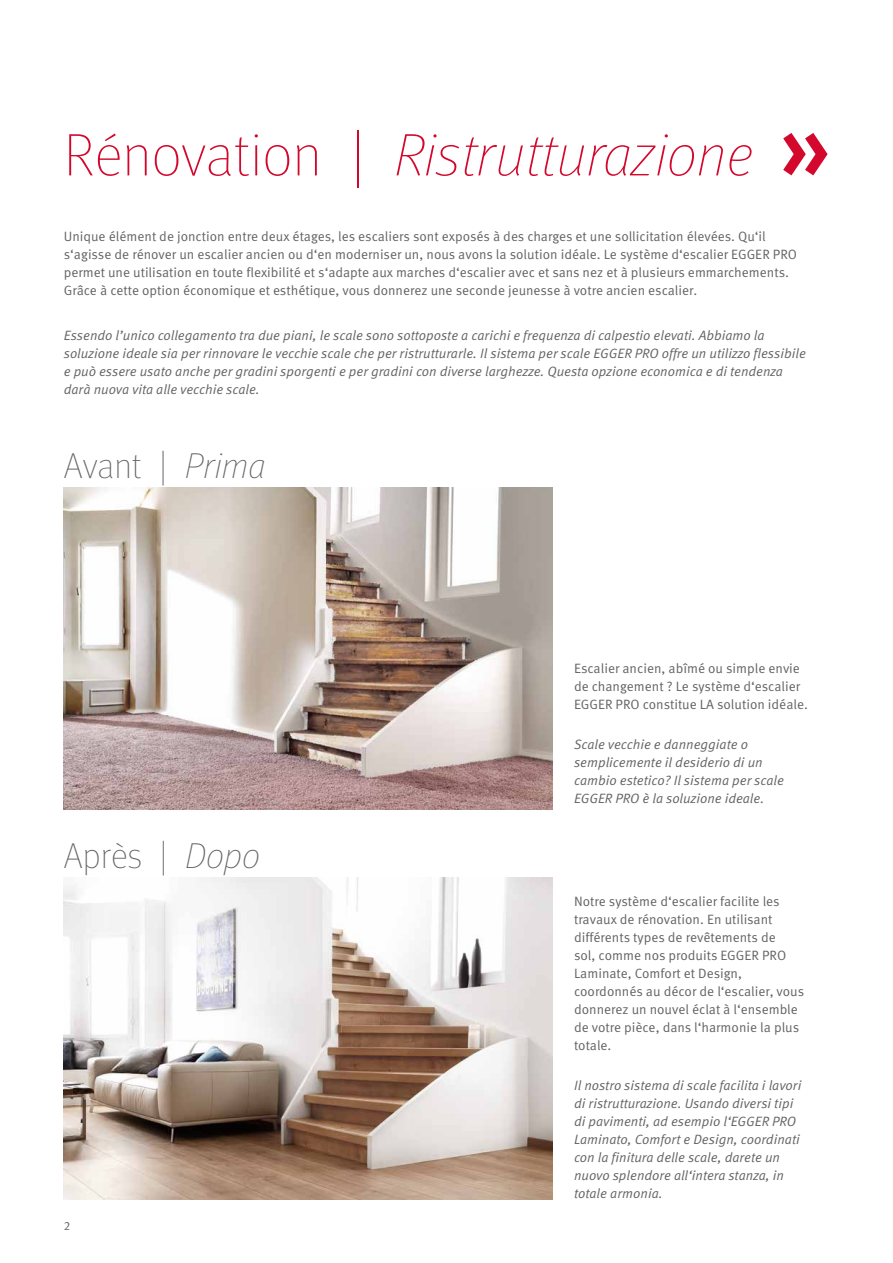
<style>
.page{position:relative;width:893px;height:1263px;background:#fff}
.page>*{position:absolute;margin:0;border:0;box-sizing:border-box;transform-origin:0 0}
.t1{font:italic 100 60px "Meta Pro";color:#d4082c}
.t2{font:100 36px "Meta Pro";color:#636362}
.t3{font:13.5px/18px "Meta Pro";color:#636362}
.t4{font:italic 13.5px/18px "Meta Pro";color:#636362}
.t5{font:12px "Meta Pro";color:#636362}
.s1{font-style:normal}
.s2{font-style:italic}
</style>
<div class="page">
<img style="left:64px;top:487px;width:489px;height:322px">
<img style="left:64px;top:877px;width:489px;height:322px">
<svg style="left:783px;top:133px;width:45px;height:42px"></svg>
<h1 class="t1" style="left:64px;top:114px;width:691px"><span class="s1">Rénovation |</span> Ristrutturazione</h1>
<p class="t3" style="left:64px;top:228px;width:735px">Unique élément de jonction entre deux étages, les escaliers sont exposés à des charges et une sollicitation élevées. Qu‘il s‘agisse de rénover un escalier ancien ou d‘en moderniser un, nous avons la solution idéale. Le système d‘escalier EGGER PRO permet une utilisation en toute flexibilité et s‘adapte aux marches d‘escalier avec et sans nez et à plusieurs emmarchements.<br>Grâce à cette option économique et esthétique, vous donnerez une seconde jeunesse à votre ancien escalier.</p>
<p class="t4" style="left:64px;top:327px;width:744px">Essendo l’unico collegamento tra due piani, le scale sono sottoposte a carichi e frequenza di calpestio elevati. Abbiamo la soluzione ideale sia per rinnovare le vecchie scale che per ristrutturarle. Il sistema per scale EGGER PRO offre un utilizzo flessibile e può essere usato anche per gradini sporgenti e per gradini con diverse larghezze. Questa opzione economica e di tendenza darà nuova vita alle vecchie scale.</p>
<h2 class="t2" style="left:64px;top:440px;width:203px">Avant | <span class="s2">Prima</span></h2>
<h2 class="t2" style="left:64px;top:830px;width:198px">Après | <span class="s2">Dopo</span></h2>
<p class="t5" style="left:64px;top:1218px;width:8px">2</p>
<p class="t3" style="left:574px;top:659px;width:235px">Escalier ancien, abîmé ou simple envie de changement ? Le système d‘escalier<br>EGGER PRO constitue LA solution idéale.</p>
<p class="t4" style="left:574px;top:736px;width:211px">Scale vecchie e danneggiate o semplicemente il desiderio di un cambio estetico? Il sistema per scale EGGER PRO è la soluzione ideale.</p>
<p class="t3" style="left:574px;top:893px;width:232px">Notre système d‘escalier facilite les travaux de rénovation. En utilisant différents types de revêtements de<br>sol, comme nos produits EGGER PRO Laminate, Comfort et Design, coordonnés au décor de l‘escalier, vous donnerez un nouvel éclat à l‘ensemble de votre pièce, dans l‘harmonie la plus totale.</p>
<p class="t4" style="left:574px;top:1077px;width:229px">Il nostro sistema di scale facilita i lavori di ristrutturazione. Usando diversi tipi di pavimenti, ad esempio l‘EGGER PRO Laminato, Comfort e Design, coordinati con la finitura delle scale, darete un nuovo splendore all‘intera stanza, in totale armonia.</p>
</div>
